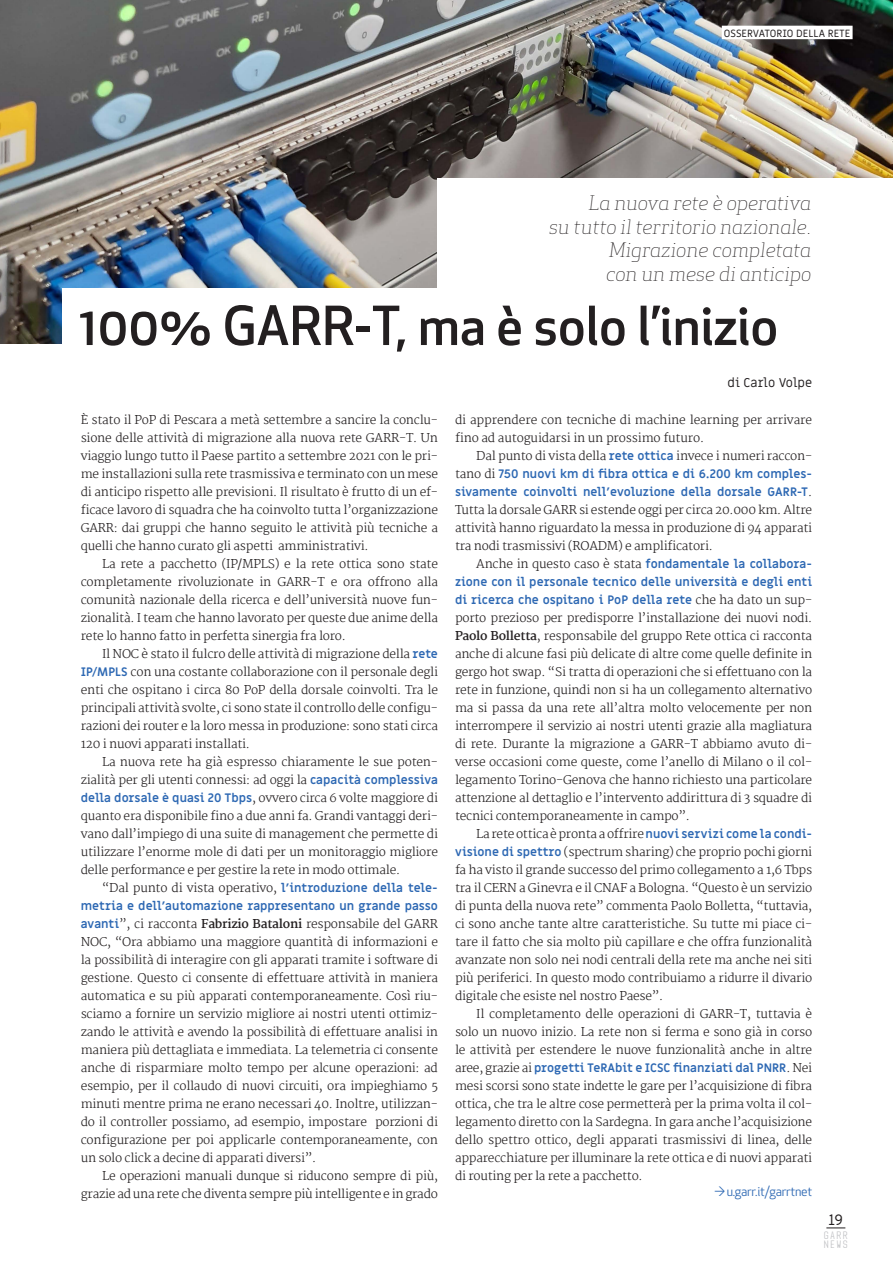
<style>
.page{position:relative;width:893px;height:1263px;background:#fff}
.page>*{position:absolute;margin:0;border:0;box-sizing:border-box;transform-origin:0 0}
.Titolo{font:500 52.5px "Apex New";color:#231f20}
.Sottotitolo_A{font:italic 300 19.5px/23.4px "Apex Serif";color:#231f20;text-align:right}
.t1{font:15px "Miriam Libre";color:#231f20}
.Testo{font:12.75px "Apex New";letter-spacing:-.02em;color:#2d68b3}
.t2{font:12.75px "Miriam Libre";color:#231f20}
.Testo-2{font:300 12px/18px "Martel";letter-spacing:-.02em;color:#231f20;text-align:justify}
.t3{font:300 12px/9px "Audimat Mono";color:#bebfc2}
.Sezione{font:10.5px "Miriam Libre";letter-spacing:-.005em;color:#231f20}
.s1{font-family:"Miriam Libre";font-weight:700;color:#2d68b3}
.s2{font-weight:700}
</style>
<div class="page">
<img style="left:0;top:0;width:893px;height:344px">
<div style="left:438px;top:179px;width:455px;height:172px;background:#fff"></div>
<div style="left:63px;top:289px;width:767px;height:73px;background:#fff"></div>
<svg style="left:826px;top:1227px;width:19px;height:1px"></svg>
<div style="left:722px;top:26px;width:131px;height:13px;background:#fff"></div>
<p class="Sezione" style="left:724px;top:27px;width:128px">OSSERVATORIO DELLA RETE</p>
<p class="Sottotitolo_A" style="left:549px;top:191px;width:264px">La nuova rete è operativa<br>su tutto il territorio nazionale.</p>
<p class="Sottotitolo_A" style="left:606px;top:238px;width:207px;text-align:left">Migrazione completata con un mese di anticipo</p>
<p class="Titolo" style="left:80px;top:291px;width:700px">100% GARR-T, ma è solo l’inizio</p>
<p class="Testo-2" style="left:81px;top:411px;width:359px">È stato il PoP di Pescara a metà settembre a sancire la conclu&shy;sione delle attività di migrazione alla nuova rete GARR-T. Un viaggio lungo tutto il Paese partito a settembre 2021 con le pri&shy;me installazioni sulla rete trasmissiva e terminato con un mese di anticipo rispetto alle previsioni. Il risultato è frutto di un ef&shy;ficace lavoro di squadra che ha coinvolto tutta l’organizzazione GARR: dai gruppi che hanno seguito le attività più tecniche a quelli che hanno curato gli aspetti amministrativi.</p>
<p class="Testo-2" style="left:81px;top:555px;width:359px;text-indent:21px">La rete a pacchetto (IP/MPLS) e la rete ottica sono state completamente rivoluzionate in GARR-T e ora offrono alla comunità nazionale della ricerca e dell’università nuove fun&shy;zionalità. I team che hanno lavorato per queste due anime della rete lo hanno fatto in perfetta sinergia fra loro.</p>
<p class="Testo-2" style="left:81px;top:645px;width:359px;text-indent:21px">Il NOC è stato il fulcro delle attività di migrazione della <span class="s1">rete IP/MPLS</span> con una costante collaborazione con il personale degli enti che ospitano i circa 80 PoP della dorsale coinvolti. Tra le principali attività svolte, ci sono state il controllo delle configu&shy;razioni dei router e la loro messa in produzione: sono stati circa 120 i nuovi apparati installati.</p>
<p class="Testo-2" style="left:81px;top:753px;width:359px;text-indent:21px">La nuova rete ha già espresso chiaramente le sue poten&shy;zialità per gli utenti connessi: ad oggi la <span class="s1">capacità complessiva della dorsale è quasi 20 Tbps</span>, ovvero circa 6 volte maggiore di quanto era disponibile fino a due anni fa. Grandi vantaggi deri&shy;vano dall’impiego di una suite di management che permette di utilizzare l’enorme mole di dati per un monitoraggio migliore delle performance e per gestire la rete in modo ottimale.</p>
<p class="Testo-2" style="left:81px;top:879px;width:359px;text-indent:21px">“Dal punto di vista operativo, <span class="s1">l’introduzione della tele&shy;metria e dell’automazione rappresentano un grande passo avanti</span>”, ci racconta <span class="s2">Fabrizio Bataloni</span> responsabile del GARR NOC, “Ora abbiamo una maggiore quantità di informazioni e la possibilità di interagire con gli apparati tramite i software di gestione. Questo ci consente di effettuare attività in maniera automatica e su più apparati contemporaneamente. Così riu&shy;sciamo a fornire un servizio migliore ai nostri utenti ottimiz&shy;zando le attività e avendo la possibilità di effettuare analisi in maniera più dettagliata e immediata. La telemetria ci consente anche di risparmiare molto tempo per alcune operazioni: ad esempio, per il collaudo di nuovi circuiti, ora impieghiamo 5 minuti mentre prima ne erano necessari 40. Inoltre, utilizzan&shy;do il controller possiamo, ad esempio, impostare porzioni di configurazione per poi applicarle contemporaneamente, con un solo click a decine di apparati diversi”.</p>
<p class="Testo-2" style="left:81px;top:1167px;width:359px;text-align:right">Le operazioni manuali dunque si riducono sempre di più, grazie ad una rete che diventa sempre più intelligente e in grado</p>
<p class="t2" style="left:728px;top:375px;width:86px">di Carlo Volpe</p>
<p class="Testo-2" style="left:455px;top:411px;width:359px">di apprendere con tecniche di machine learning per arrivare fino ad autoguidarsi in un prossimo futuro.</p>
<p class="Testo-2" style="left:455px;top:447px;width:359px;text-indent:21px">Dal punto di vista della <span class="s1">rete ottica</span> invece i numeri raccon&shy;tano di <span class="s1">750 nuovi km di fibra ottica e di 6.200 km comples&shy;sivamente coinvolti nell’evoluzione della dorsale GARR-T</span>.<br>Tutta la dorsale GARR si estende oggi per circa 20.000 km. Altre attività hanno riguardato la messa in produzione di 94 apparati tra nodi trasmissivi (ROADM) e amplificatori.</p>
<p class="Testo-2" style="left:455px;top:555px;width:359px;text-indent:21px">Anche in questo caso è stata <span class="s1">fondamentale la collabora&shy;zione con il personale tecnico delle università e degli enti di ricerca che ospitano i PoP della rete</span> che ha dato un sup&shy;porto prezioso per predisporre l’installazione dei nuovi nodi.<br><span class="s2">Paolo Bolletta</span>, responsabile del gruppo Rete ottica ci racconta anche di alcune fasi più delicate di altre come quelle definite in gergo hot swap. “Si tratta di operazioni che si effettuano con la rete in funzione, quindi non si ha un collegamento alternativo ma si passa da una rete all’altra molto velocemente per non interrompere il servizio ai nostri utenti grazie alla magliatura di rete. Durante la migrazione a GARR-T abbiamo avuto di&shy;verse occasioni come queste, come l’anello di Milano o il col&shy;legamento Torino-Genova che hanno richiesto una particolare attenzione al dettaglio e l’intervento addirittura di 3 squadre di tecnici contemporaneamente in campo”.</p>
<p class="Testo-2" style="left:455px;top:825px;width:359px;text-indent:21px">La rete ottica è pronta a offrire <span class="s1">nuovi servizi come la condi&shy;visione di spettro</span> (spectrum sharing) che proprio pochi giorni fa ha visto il grande successo del primo collegamento a 1,6 Tbps tra il CERN a Ginevra e il CNAF a Bologna. “Questo è un servizio di punta della nuova rete” commenta Paolo Bolletta, “tuttavia, ci sono anche tante altre caratteristiche. Su tutte mi piace ci&shy;tare il fatto che sia molto più capillare e che offra funzionalità avanzate non solo nei nodi centrali della rete ma anche nei siti più periferici. In questo modo contribuiamo a ridurre il divario digitale che esiste nel nostro Paese”.</p>
<p class="Testo-2" style="left:455px;top:1005px;width:359px;text-indent:21px">Il completamento delle operazioni di GARR-T, tuttavia è solo un nuovo inizio. La rete non si ferma e sono già in corso le attività per estendere le nuove funzionalità anche in altre aree, grazie ai <span class="s1">progetti TeRAbit e ICSC finanziati dal PNRR</span>. Nei mesi scorsi sono state indette le gare per l’acquisizione di fibra ottica, che tra le altre cose permetterà per la prima volta il col&shy;legamento diretto con la Sardegna. In gara anche l’acquisizione dello spettro ottico, degli apparati trasmissivi di linea, delle apparecchiature per illuminare la rete ottica e di nuovi apparati di routing per la rete a pacchetto.</p>
<p class="Testo" style="left:714px;top:1183px;width:99px">→ u.garr.it/garrtnet</p>
<p class="t1" style="left:828px;top:1211px;width:16px">19</p>
<p class="t3" style="left:823px;top:1230px;width:27px">GARR<br>NEWS</p>
</div>
